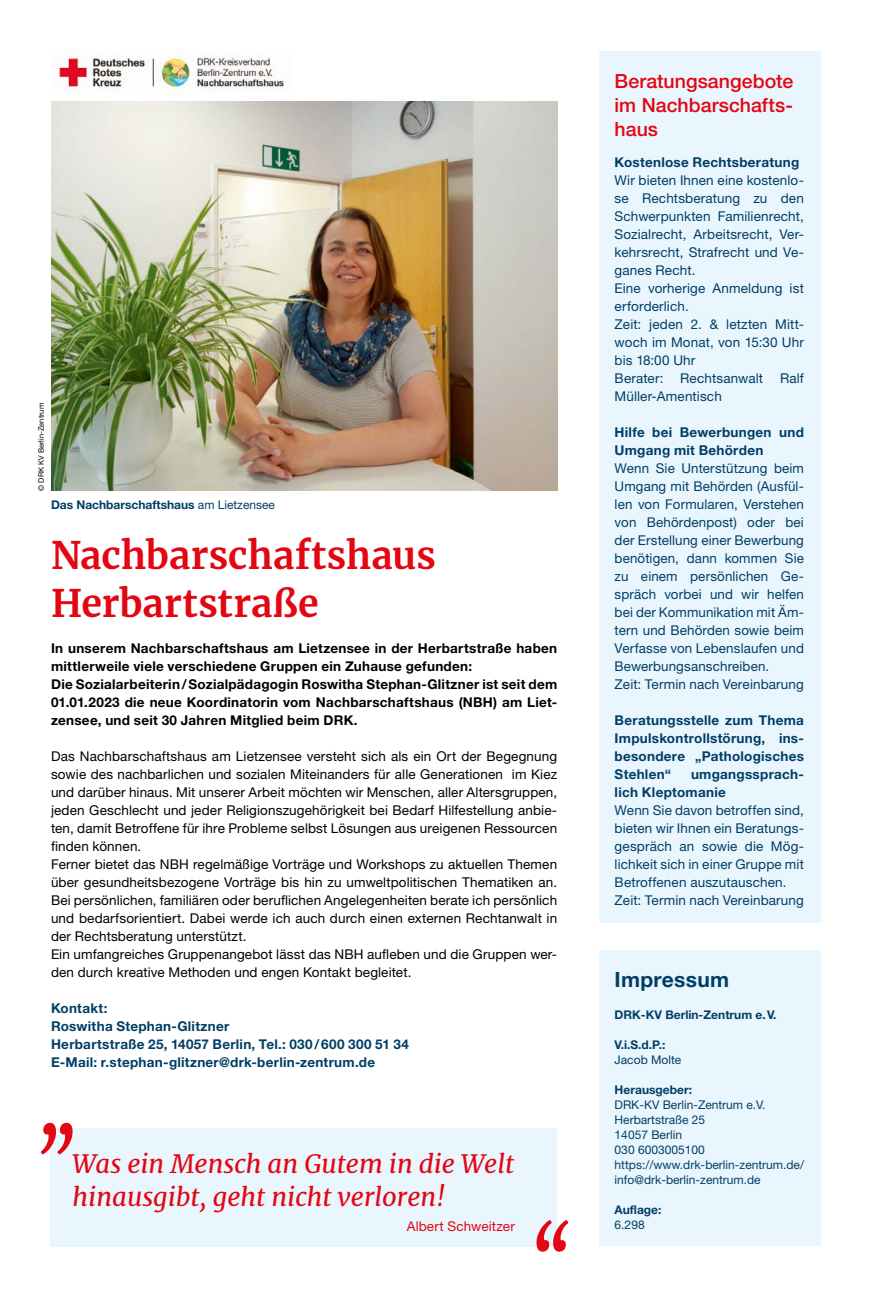
<style>
.page{position:relative;width:872px;height:1297px;background:#fff}
.page>*{position:absolute;margin:0;border:0;box-sizing:border-box;transform-origin:0 0}
.MGB_Headline{font:700 37.5px/48px "Merriweather";letter-spacing:.005em;color:#e30613}
.MGB_Headline3{font:italic 25.5px/33px "Merriweather";color:#e30613}
.t1{font:700 21px "Helvetica Neue LT Pro";letter-spacing:.015em;color:#003e66}
.MGB_Headline-2{font:500 19.5px/24px "Helvetica Neue LT Pro";color:#e30613;text-align:justify}
.MGB_Copy{font:13.5px/18px "Helvetica Neue LT Pro";letter-spacing:.01em;color:#000;text-align:justify}
.MGB_Copy-2{font:13.5px/18px "Helvetica Neue LT Pro";letter-spacing:.01em;color:#003e66;text-align:justify}
.MGB_Copy-3{font:700 13.5px/18px "Helvetica Neue LT Pro";letter-spacing:.02em;color:#000}
.MGB_Copy-4{font:700 13.5px/18px "Helvetica Neue LT Pro";letter-spacing:.02em;color:#003e66}
.MGB_Info{font:700 13.5px "Helvetica Neue LT Pro";letter-spacing:.02em;color:#003e66}
.MGB_Headline3-2{font:13.5px "Helvetica Neue LT Pro";letter-spacing:.01em;color:#e30613}
.MGB_Impressum{font:12px "Helvetica Neue LT Pro";color:#003e66}
.MGB_Impressum-2{font:700 12px "Helvetica Neue LT Pro";color:#003e66}
.MGB_BU{font:700 12px "Helvetica Neue LT Pro";color:#003e66}
.MGB_Fotocredits{font:7.5px "Helvetica Neue LT Pro";color:#000}
.s1{font-weight:400}
</style>
<div class="page">
<div style="left:600px;top:51px;width:221px;height:872px;background:#eaf6fe"></div>
<div style="left:600px;top:950px;width:221px;height:296px;background:#eaf6fe"></div>
<img style="left:51px;top:101px;width:506px;height:390px">
<img style="left:51px;top:56px;width:233px;height:39px">
<div style="left:51px;top:1127px;width:506px;height:119px;background:#eaf6fe"></div>
<svg style="left:536px;top:1220px;width:32px;height:32px"></svg>
<svg style="left:41px;top:1123px;width:32px;height:31px"></svg>
<p class="MGB_Fotocredits" style="left:37px;top:491px;width:89px;rotate:-90deg">© DRK KV Berlin-Zentrum</p>
<p class="MGB_BU" style="left:51px;top:497px;width:225px">Das Nachbarschaftshaus <span class="s1">am Lietzensee</span></p>
<p class="MGB_Headline" style="left:51px;top:530px;width:386px">Nachbarschaftshaus<br>Herbartstraße</p>
<p class="MGB_Copy-3" style="left:51px;top:638px;width:507px">In unserem Nachbarschaftshaus am Lietzensee in der Herbartstraße haben mittlerweile viele verschiedene Gruppen ein Zuhause gefunden:</p>
<p class="MGB_Copy-3" style="left:51px;top:674px;width:508px;text-align:justify">Die Sozialarbeiterin/Sozialpädagogin Roswitha Stephan-Glitzner ist seit dem 01.01.2023 die neue Koordinatorin vom Nachbarschaftshaus (NBH) am Liet&shy;zensee, und seit 30 Jahren Mitglied beim DRK.</p>
<p class="MGB_Copy" style="left:51px;top:746px;width:507px">Das Nachbarschaftshaus am Lietzensee versteht sich als ein Ort der Begegnung sowie des nachbarlichen und sozialen Miteinanders für alle Generationen im Kiez und darüber hinaus. Mit unserer Arbeit möchten wir Menschen, aller Altersgruppen, jeden Geschlecht und jeder Religionszugehörigkeit bei Bedarf Hilfestellung anbie&shy;ten, damit Betroffene für ihre Probleme selbst Lösungen aus ureigenen Ressourcen finden können.</p>
<p class="MGB_Copy" style="left:51px;top:854px;width:507px">Ferner bietet das NBH regelmäßige Vorträge und Workshops zu aktuellen Themen über gesundheitsbezogene Vorträge bis hin zu umweltpolitischen Thematiken an.<br>Bei persönlichen, familiären oder beruflichen Angelegenheiten berate ich persönlich und bedarfsorientiert. Dabei werde ich auch durch einen externen Rechtanwalt in der Rechtsberatung unterstützt.</p>
<p class="MGB_Copy" style="left:51px;top:944px;width:507px">Ein umfangreiches Gruppenangebot lässt das NBH aufleben und die Gruppen wer&shy;den durch kreative Methoden und engen Kontakt begleitet.</p>
<p class="MGB_Info" style="left:51px;top:999px;width:58px">Kontakt:</p>
<p class="MGB_Info" style="left:51px;top:1017px;width:180px">Roswitha Stephan-Glitzner</p>
<p class="MGB_Info" style="left:51px;top:1035px;width:359px">Herbartstraße 25, 14057 Berlin, Tel.: 030/600 300 51 34</p>
<p class="MGB_Info" style="left:51px;top:1053px;width:326px">E-Mail: r.stephan-glitzner@drk-berlin-zentrum.de</p>
<p class="MGB_Headline3" style="left:73px;top:1147px;width:443px">Was ein Mensch an Gutem in die Welt hinausgibt, geht nicht verloren!</p>
<p class="MGB_Headline3-2" style="left:407px;top:1218px;width:110px">Albert Schweitzer</p>
<p class="MGB_Headline-2" style="left:614px;top:68px;width:180px">Beratungsangebote im Nachbarschafts&shy;haus</p>
<p class="MGB_Copy-4" style="left:614px;top:152px;width:186px">Kostenlose Rechtsberatung</p>
<p class="MGB_Copy-2" style="left:614px;top:170px;width:191px">Wir bieten Ihnen eine kostenlo&shy;se Rechtsberatung zu den Schwerpunkten Familienrecht, Sozialrecht, Arbeitsrecht, Ver&shy;kehrsrecht, Strafrecht und Ve&shy;ganes Recht.</p>
<p class="MGB_Copy-2" style="left:614px;top:278px;width:191px">Eine vorherige Anmeldung ist erforderlich.</p>
<p class="MGB_Copy-2" style="left:614px;top:314px;width:191px">Zeit: jeden 2. &amp; letzten Mitt&shy;woch im Monat, von 15:30 Uhr bis 18:00 Uhr</p>
<p class="MGB_Copy-2" style="left:614px;top:368px;width:191px">Berater: Rechtsanwalt Ralf<br>Müller-Amentisch</p>
<p class="MGB_Copy-4" style="left:614px;top:422px;width:191px">Hilfe bei Bewerbungen und<br>Umgang mit Behörden</p>
<p class="MGB_Copy-2" style="left:614px;top:458px;width:191px">Wenn Sie Unterstützung beim Umgang mit Behörden (Ausfül&shy;len von Formularen, Verstehen von Behördenpost) oder bei der Erstellung einer Bewerbung benötigen, dann kommen Sie zu einem persönlichen Ge&shy;spräch vorbei und wir helfen bei der Kommunikation mit Äm&shy;tern und Behörden sowie beim Verfasse von Lebenslaufen und Bewerbungsanschreiben.</p>
<p class="MGB_Copy-2" style="left:614px;top:674px;width:191px">Zeit: Termin nach Vereinbarung</p>
<p class="MGB_Copy-4" style="left:614px;top:710px;width:191px;text-align:justify">Beratungsstelle zum Thema Impulskontrollstörung, ins&shy;besondere „Pathologisches Stehlen“</p>
<p class="MGB_Copy-4" style="left:614px;top:764px;width:191px;text-indent:76px">umgangssprach&shy;lich Kleptomanie</p>
<p class="MGB_Copy-2" style="left:614px;top:800px;width:191px">Wenn Sie davon betroffen sind, bieten wir Ihnen ein Beratungs&shy;gespräch an sowie die Mög&shy;lichkeit sich in einer Gruppe mit Betroffenen auszutauschen.</p>
<p class="MGB_Copy-2" style="left:614px;top:890px;width:191px">Zeit: Termin nach Vereinbarung</p>
<p class="t1" style="left:614px;top:966px;width:116px">Impressum</p>
<p class="MGB_Impressum-2" style="left:614px;top:1007px;width:163px">DRK-KV Berlin-Zentrum e.V.</p>
<p class="MGB_Impressum-2" style="left:614px;top:1037px;width:52px">V.i.S.d.P.:</p>
<p class="MGB_Impressum" style="left:614px;top:1052px;width:68px">Jacob Molte</p>
<p class="MGB_Impressum-2" style="left:614px;top:1082px;width:79px">Herausgeber:</p>
<p class="MGB_Impressum" style="left:614px;top:1097px;width:152px">DRK-KV Berlin-Zentrum e.V.</p>
<p class="MGB_Impressum" style="left:614px;top:1112px;width:92px">Herbartstraße 25</p>
<p class="MGB_Impressum" style="left:614px;top:1127px;width:69px">14057 Berlin</p>
<p class="MGB_Impressum" style="left:614px;top:1142px;width:92px">030 6003005100</p>
<p class="MGB_Impressum" style="left:614px;top:1157px;width:191px">https://www.drk-berlin-zentrum.de/</p>
<p class="MGB_Impressum" style="left:614px;top:1172px;width:148px">info@drk-berlin-zentrum.de</p>
<p class="MGB_Impressum-2" style="left:614px;top:1202px;width:48px">Auflage:</p>
<p class="MGB_Impressum" style="left:614px;top:1217px;width:32px">6.298</p>
</div>
